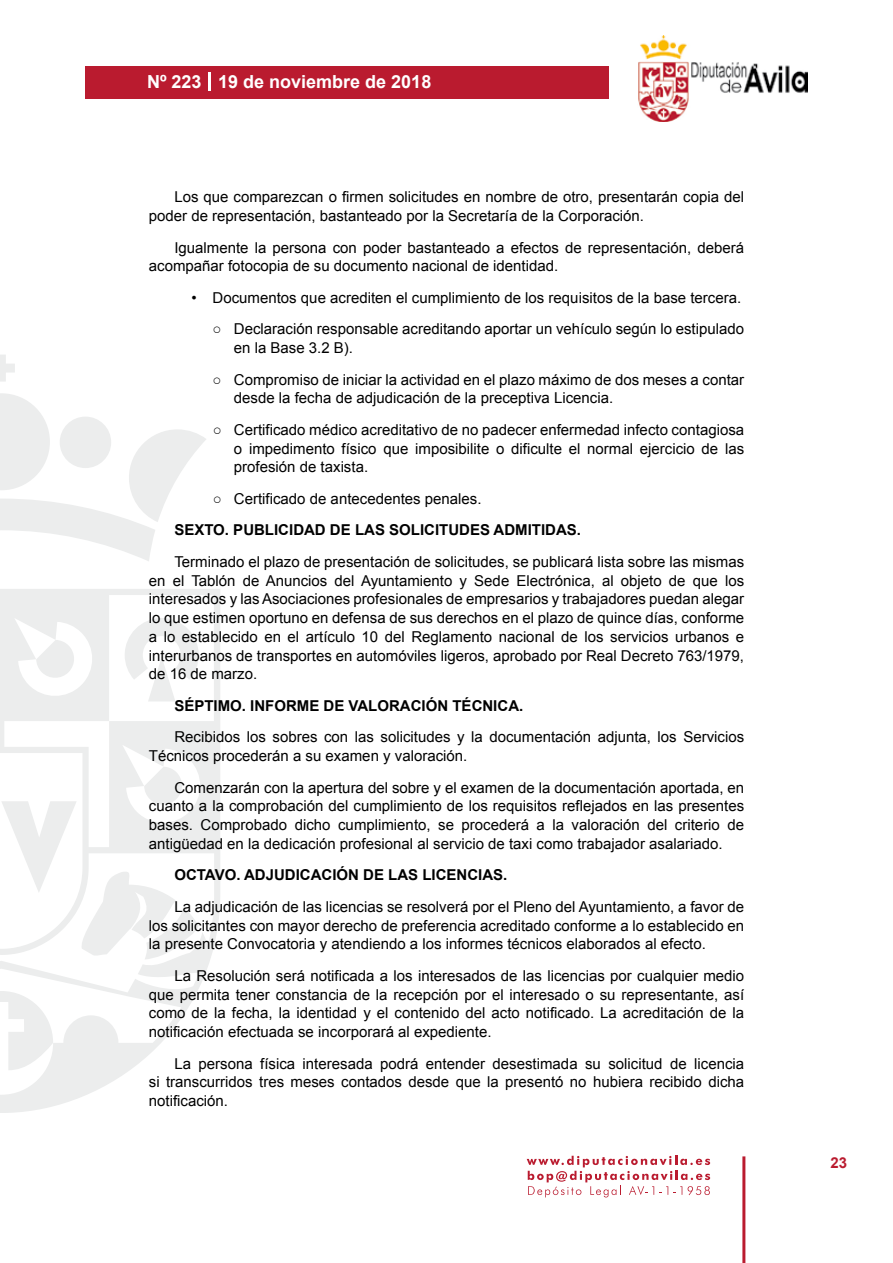
<style>
.page{position:relative;width:893px;height:1263px;background:#fff}
.page>*{position:absolute;margin:0;border:0;box-sizing:border-box;transform-origin:0 0}
.t1{font:700 18px "Arial";color:#fff}
.t2{font:15px/18.8px "Arial";color:#000;text-align:justify}
.t3{font:700 15px "Arial";color:#000}
.t4{font:700 15px "Arial";color:#ba1b2f}
</style>
<div class="page">
<svg style="left:527px;top:1156px;width:183px;height:41px"></svg>
<div style="left:85px;top:66px;width:523px;height:33px;background:#ba1b2f"></div>
<img style="left:638px;top:36px;width:170px;height:86px">
<hr style="left:742px;top:1156px;width:3px;height:107px;background:#ba1b2f">
<svg style="left:208px;top:72px;width:2px;height:18px"></svg>
<svg style="left:0;top:355px;width:15px;height:27px"></svg>
<svg style="left:0;top:393px;width:206px;height:168px"></svg>
<svg style="left:0;top:589px;width:220px;height:524px"></svg>
<svg style="left:36px;top:640px;width:40px;height:40px"></svg>
<svg style="left:125px;top:618px;width:74px;height:83px"></svg>
<svg style="left:0;top:991px;width:53px;height:79px"></svg>
<svg style="left:1px;top:767px;width:198px;height:192px"></svg>
<p class="t1" style="left:147px;top:69px;width:286px">Nº 223 19 de noviembre de 2018</p>
<p class="t2" style="left:149px;top:188px;width:597px;text-indent:26px">Los que comparezcan o firmen solicitudes en nombre de otro, presentarán copia del poder de representación, bastanteado por la Secretaría de la Corporación.</p>
<p class="t2" style="left:149px;top:238px;width:597px;text-indent:26px">Igualmente la persona con poder bastanteado a efectos de representación, deberá acompañar fotocopia de su documento nacional de identidad.</p>
<p class="t2" style="left:191px;top:288px;width:551px">• Documentos que acrediten el cumplimiento de los requisitos de la base tercera.</p>
<p class="t2" style="left:234px;top:320px;width:512px;text-indent:-21px">○ Declaración responsable acreditando aportar un vehículo según lo estipulado en la Base 3.2 B).</p>
<p class="t2" style="left:234px;top:370px;width:512px;text-indent:-21px">○ Compromiso de iniciar la actividad en el plazo máximo de dos meses a contar desde la fecha de adjudicación de la preceptiva Licencia.</p>
<p class="t2" style="left:234px;top:420px;width:512px;text-indent:-21px">○ Certificado médico acreditativo de no padecer enfermedad infecto contagiosa o impedimento físico que imposibilite o dificulte el normal ejercicio de las profesión de taxista.</p>
<p class="t2" style="left:213px;top:489px;width:270px">○ Certificado de antecedentes penales.</p>
<p class="t3" style="left:174px;top:520px;width:408px">SEXTO. PUBLICIDAD DE LAS SOLICITUDES ADMITIDAS.</p>
<p class="t2" style="left:149px;top:552px;width:597px;text-indent:26px">Terminado el plazo de presentación de solicitudes, se publicará lista sobre las mismas en el Tablón de Anuncios del Ayuntamiento y Sede Electrónica, al objeto de que los interesados y las Asociaciones profesionales de empresarios y trabajadores puedan alegar lo que estimen oportuno en defensa de sus derechos en el plazo de quince días, conforme a lo establecido en el artículo 10 del Reglamento nacional de los servicios urbanos e interurbanos de transportes en automóviles ligeros, aprobado por Real Decreto 763/1979, de 16 de marzo.</p>
<p class="t3" style="left:174px;top:695px;width:350px">SÉPTIMO. INFORME DE VALORACIÓN TÉCNICA.</p>
<p class="t2" style="left:149px;top:728px;width:597px;text-indent:26px">Recibidos los sobres con las solicitudes y la documentación adjunta, los Servicios<br>Técnicos procederán a su examen y valoración.</p>
<p class="t2" style="left:149px;top:778px;width:597px;text-indent:26px">Comenzarán con la apertura del sobre y el examen de la documentación aportada, en cuanto a la comprobación del cumplimiento de los requisitos reflejados en las presentes bases. Comprobado dicho cumplimiento, se procederá a la valoración del criterio de antigüedad en la dedicación profesional al servicio de taxi como trabajador asalariado.</p>
<p class="t3" style="left:174px;top:865px;width:335px">OCTAVO. ADJUDICACIÓN DE LAS LICENCIAS.</p>
<p class="t2" style="left:149px;top:897px;width:597px;text-indent:26px">La adjudicación de las licencias se resolverá por el Pleno del Ayuntamiento, a favor de los solicitantes con mayor derecho de preferencia acreditado conforme a lo establecido en la presente Convocatoria y atendiendo a los informes técnicos elaborados al efecto.</p>
<p class="t2" style="left:149px;top:966px;width:597px;text-indent:26px">La Resolución será notificada a los interesados de las licencias por cualquier medio que permita tener constancia de la recepción por el interesado o su representante, así como de la fecha, la identidad y el contenido del acto notificado. La acreditación de la notificación efectuada se incorporará al expediente.</p>
<p class="t2" style="left:149px;top:1054px;width:597px;text-indent:26px">La persona física interesada podrá entender desestimada su solicitud de licencia si transcurridos tres meses contados desde que la presentó no hubiera recibido dicha notificación.</p>
<p class="t4" style="left:831px;top:1153px;width:18px">23</p>
</div>
